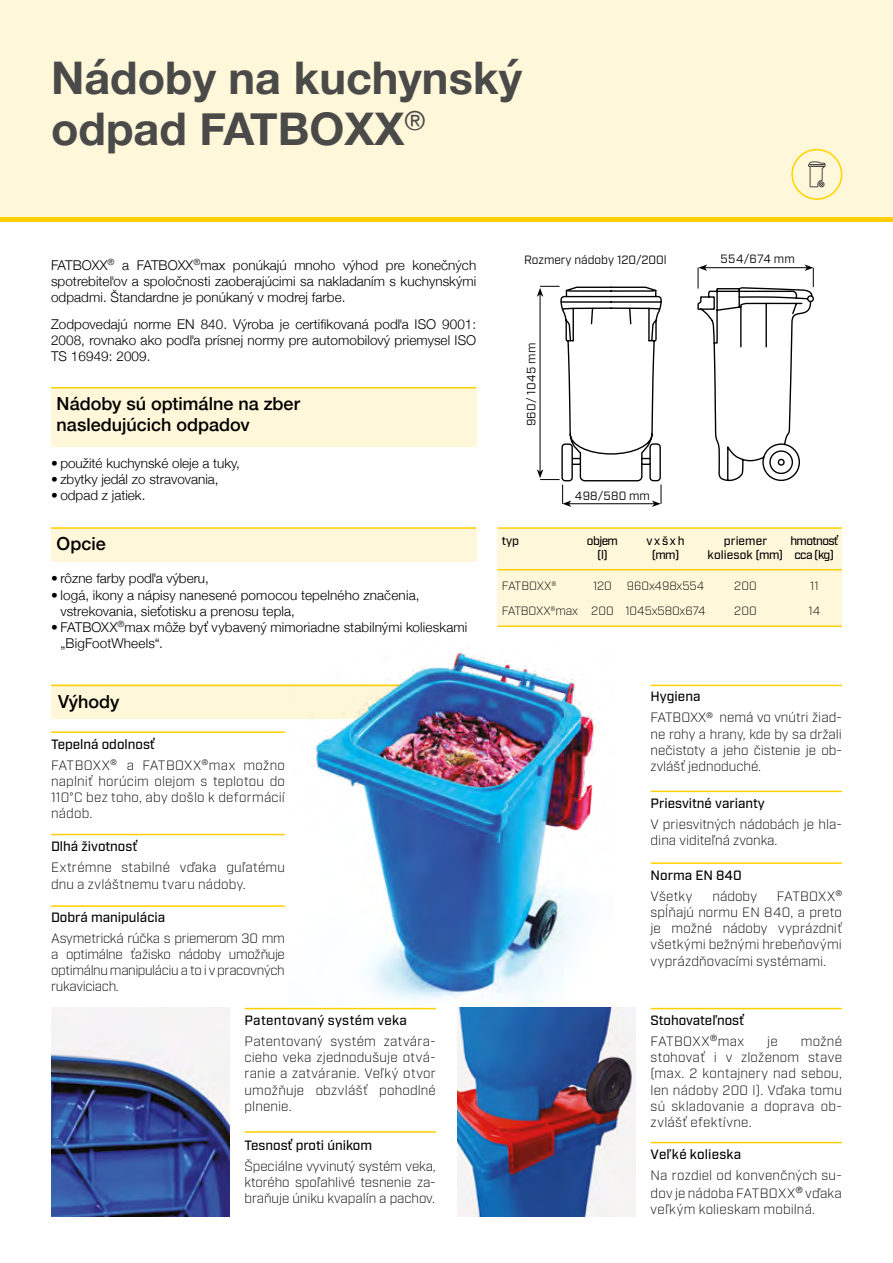
<style>
.page{position:relative;width:893px;height:1263px;background:#fff}
.page>*{position:absolute;margin:0;border:0;box-sizing:border-box;transform-origin:0 0}
.t1{font:700 45px/51px "Helvetica Neue";color:#4a4a49}
.t2{font:500 18px/21.6px "Helvetica Neue";color:#000}
.t3{font:300 13.5px/16.2px "Industry";letter-spacing:.005em;color:#000;text-align:justify}
.t4{font:300 13.5px/16.2px "Helvetica Neue";letter-spacing:.005em;color:#000}
.t5{font:500 13.5px/21px "Industry";color:#000}
.t6{font:500 13.5px "Industry";letter-spacing:.025em;color:#000}
.t7{font:300 12px/25.5px "Industry";color:#000}
.t8{font:12px "Industry";color:#000}
.t9{font:500 12px/14.4px "Industry";letter-spacing:-.05em;color:#000;text-align:center}
.t10{font:500 12px/14.4px "Industry";letter-spacing:.005em;color:#000;text-align:center}
.t11{font:12px "Industry";letter-spacing:.02em;color:#000}
.s1{font-weight:500}
.s2{font-weight:300}
</style>
<div class="page">
<div style="left:51px;top:685px;width:385px;height:34px;background:#fff7d9"></div>
<hr style="left:51px;top:685px;width:385px;height:1px;background:#ffcf00">
<div style="left:51px;top:387px;width:425px;height:59px;background:#fff7d9"></div>
<div style="left:51px;top:527px;width:425px;height:35px;background:#fff7d9"></div>
<hr style="left:51px;top:387px;width:425px;height:1px;background:#ffcf00">
<hr style="left:51px;top:527px;width:425px;height:2px;background:#ffcf00">
<div style="left:0;top:0;width:893px;height:221px;background:#fff7d9"></div>
<hr style="left:0;top:217px;width:893px;height:4px;background:#ffcf00">
<img style="left:288px;top:651px;width:326px;height:357px">
<img style="left:457px;top:1008px;width:179px;height:208px">
<img style="left:51px;top:1008px;width:179px;height:208px">
<hr style="left:651px;top:1008px;width:191px;height:1px;background:#ffcf00">
<hr style="left:651px;top:1142px;width:191px;height:1px;background:#ffcf00">
<hr style="left:244px;top:1131px;width:192px;height:2px;background:#ffcf00">
<hr style="left:244px;top:1008px;width:192px;height:1px;background:#ffcf00">
<hr style="left:51px;top:731px;width:234px;height:2px;background:#ffcf00">
<hr style="left:651px;top:685px;width:191px;height:1px;background:#ffcf00">
<hr style="left:651px;top:791px;width:191px;height:1px;background:#ffcf00">
<hr style="left:51px;top:834px;width:234px;height:1px;background:#ffcf00">
<hr style="left:651px;top:862px;width:191px;height:2px;background:#ffcf00">
<hr style="left:51px;top:905px;width:234px;height:2px;background:#ffcf00">
<hr style="left:705px;top:267px;width:102px;height:1px;background:#000">
<svg style="left:804px;top:264px;width:10px;height:20px"></svg>
<svg style="left:698px;top:264px;width:9px;height:20px"></svg>
<hr style="left:540px;top:294px;width:1px;height:178px;background:#000">
<svg style="left:537px;top:469px;width:22px;height:12px"></svg>
<svg style="left:537px;top:286px;width:22px;height:11px"></svg>
<svg style="left:559px;top:284px;width:255px;height:223px"></svg>
<div style="left:497px;top:528px;width:345px;height:98px;background:#fff7d9"></div>
<hr style="left:497px;top:527px;width:345px;height:2px;background:#ffcf00">
<hr style="left:497px;top:569px;width:345px;height:1px;background:#ffcf00">
<hr style="left:497px;top:625px;width:345px;height:2px;background:#ffcf00">
<svg style="left:791px;top:149px;width:51px;height:51px"></svg>
<h1 class="t1" style="left:51px;top:54px;width:472px">Nádoby na kuchynský odpad FATBOXX<sup>®</sup></h1>
<p class="t4" style="left:51px;top:256px;width:427px;text-align:justify">FATBOXX<sup>®</sup> a FATBOXX<sup>®</sup>max ponúkajú mnoho výhod pre konečných spotrebiteľov a spoločnosti zaoberajúcimi sa nakladaním s kuchynskými odpadmi. Štandardne je ponúkaný v modrej farbe.</p>
<p class="t4" style="left:51px;top:315px;width:427px;text-align:justify">Zodpovedajú norme EN 840. Výroba je certifikovaná podľa ISO 9001:<br>2008, rovnako ako podľa prísnej normy pre automobilový priemysel ISO TS 16949: 2009.</p>
<h2 class="t2" style="left:57px;top:391px;width:245px">Nádoby sú optimálne na zber nasledujúcich odpadov</h2>
<p class="t4" style="left:51px;top:454px;width:190px">• použité kuchynské oleje a tuky,</p>
<p class="t4" style="left:51px;top:470px;width:169px">• zbytky jedál zo stravovania,</p>
<p class="t4" style="left:51px;top:487px;width:96px">• odpad z jatiek.</p>
<h2 class="t2" style="left:57px;top:531px;width:51px">Opcie</h2>
<p class="t4" style="left:51px;top:569px;width:159px">• rôzne farby podľa výberu,</p>
<p class="t4" style="left:60px;top:586px;width:361px;text-indent:-9px">• logá, ikony a nápisy nanesené pomocou tepelného značenia, vstrekovania, sieťotisku a prenosu tepla,</p>
<p class="t4" style="left:60px;top:618px;width:409px;text-indent:-9px">• FATBOXX<sup>®</sup>max môže byť vybavený mimoriadne stabilnými kolieskami „BigFootWheels“.</p>
<h2 class="t2" style="left:58px;top:689px;width:63px">Výhody</h2>
<p class="t3" style="left:51px;top:734px;width:235px;line-height:21px"><span class="s1">Tepelná odolnosť<br></span>FATBOXX<sup>®</sup> a FATBOXX<sup>®</sup>max možno</p>
<p class="t3" style="left:51px;top:773px;width:235px">naplniť horúcim olejom s teplotou do 110°C bez toho, aby došlo k deformácií nádob.</p>
<p class="t5" style="left:51px;top:837px;width:88px">Dlhá životnosť</p>
<p class="t3" style="left:51px;top:860px;width:235px">Extrémne stabilné vďaka guľatému dnu a zvláštnemu tvaru nádoby.</p>
<p class="t5" style="left:51px;top:907px;width:116px">Dobrá manipulácia</p>
<p class="t3" style="left:51px;top:930px;width:235px">Asymetrická rúčka s priemerom 30 mm a optimálne ťažisko nádoby umožňuje optimálnu manipuláciu a to i v pracovných rukaviciach.</p>
<p class="t6" style="left:244px;top:1012px;width:164px">Patentovaný systém veka</p>
<p class="t3" style="left:244px;top:1033px;width:193px">Patentovaný systém zatvára&shy;cieho veka zjednodušuje otvá&shy;ranie a zatváranie. Veľký otvor umožňuje obzvlášť pohodlné plnenie.</p>
<p class="t5" style="left:244px;top:1135px;width:129px">Tesnosť proti únikom</p>
<p class="t3" style="left:244px;top:1158px;width:193px">Špeciálne vyvinutý systém veka, ktorého spoľahlivé tesnenie za&shy;braňuje úniku kvapalín a pachov.</p>
<p class="t8" style="left:524px;top:253px;width:144px">Rozmery nádoby 120/200l</p>
<p class="t8" style="left:721px;top:252px;width:76px">554/674 mm</p>
<p class="t11" style="left:524px;top:426px;width:85px;rotate:-90deg">960/ 1045 mm</p>
<p class="t8" style="left:575px;top:489px;width:76px">498/580 mm</p>
<p class="t9" style="left:587px;top:534px;width:33px">objem (l)</p>
<p class="t9" style="left:646px;top:534px;width:40px">v x š x h (mm)</p>
<p class="t10" style="left:708px;top:534px;width:77px">priemer koliesok (mm)</p>
<p class="t9" style="left:790px;top:534px;width:49px">hmotnosť cca (kg)</p>
<p class="t9" style="left:502px;top:534px;width:19px">typ</p>
<p class="t7" style="left:502px;top:573px;width:78px">FATBOXX®<br>FATBOXX®max</p>
<p class="t7" style="left:591px;top:573px;width:24px">120<br>200</p>
<p class="t7" style="left:625px;top:573px;width:82px">960x498x554<br>1045x580x674</p>
<p class="t7" style="left:734px;top:573px;width:24px">200<br>200</p>
<p class="t7" style="left:808px;top:573px;width:13px">11<br>14</p>
<p class="t3" style="left:651px;top:686px;width:193px;line-height:21px"><span class="s1">Hygiena<br></span>FATBOXX<sup>®</sup> nemá vo vnútri žiad-</p>
<p class="t3" style="left:651px;top:726px;width:193px">ne rohy a hrany, kde by sa držali nečistoty a jeho čistenie je ob&shy;zvlášť jednoduché.</p>
<p class="t5" style="left:651px;top:793px;width:116px">Priesvitné varianty</p>
<p class="t3" style="left:651px;top:816px;width:193px">V priesvitných nádobách je hla&shy;dina viditeľná zvonka.</p>
<p class="t5" style="left:651px;top:865px;width:93px">Norma EN 840</p>
<p class="t3" style="left:651px;top:888px;width:43px">Všetky</p>
<p class="t3" style="left:712px;top:888px;width:46px">nádoby</p>
<p class="t3" style="left:651px;top:888px;width:193px;text-indent:126px">FATBOXX<sup>® </sup>spĺňajú normu EN 840, a preto je možné nádoby vyprázdniť všetkými bežnými hrebeňovými vyprázdňovacími systémami.</p>
<p class="t5" style="left:651px;top:1010px;width:95px">Stohovateľnosť<br><span class="s2">FATBOXX</span><sup>®</sup><span class="s2">max</span></p>
<p class="t3" style="left:651px;top:1033px;width:193px;text-indent:150px">možné stohovať i v zloženom stave (max. 2 kontajnery nad sebou, len nádoby 200 l). Vďaka tomu sú skladovanie a doprava ob&shy;zvlášť efektívne.</p>
<p class="t5" style="left:651px;top:1144px;width:92px">Veľké kolieska</p>
<p class="t3" style="left:651px;top:1166px;width:193px;line-height:18px">Na rozdiel od konvenčných su&shy;dov je nádoba FATBOXX<sup>®</sup> vďaka</p>
<p class="t3" style="left:651px;top:1201px;width:166px">veľkým kolieskam mobilná.</p>
<p class="t3" style="left:767px;top:1033px;width:12px">je</p>
</div>
